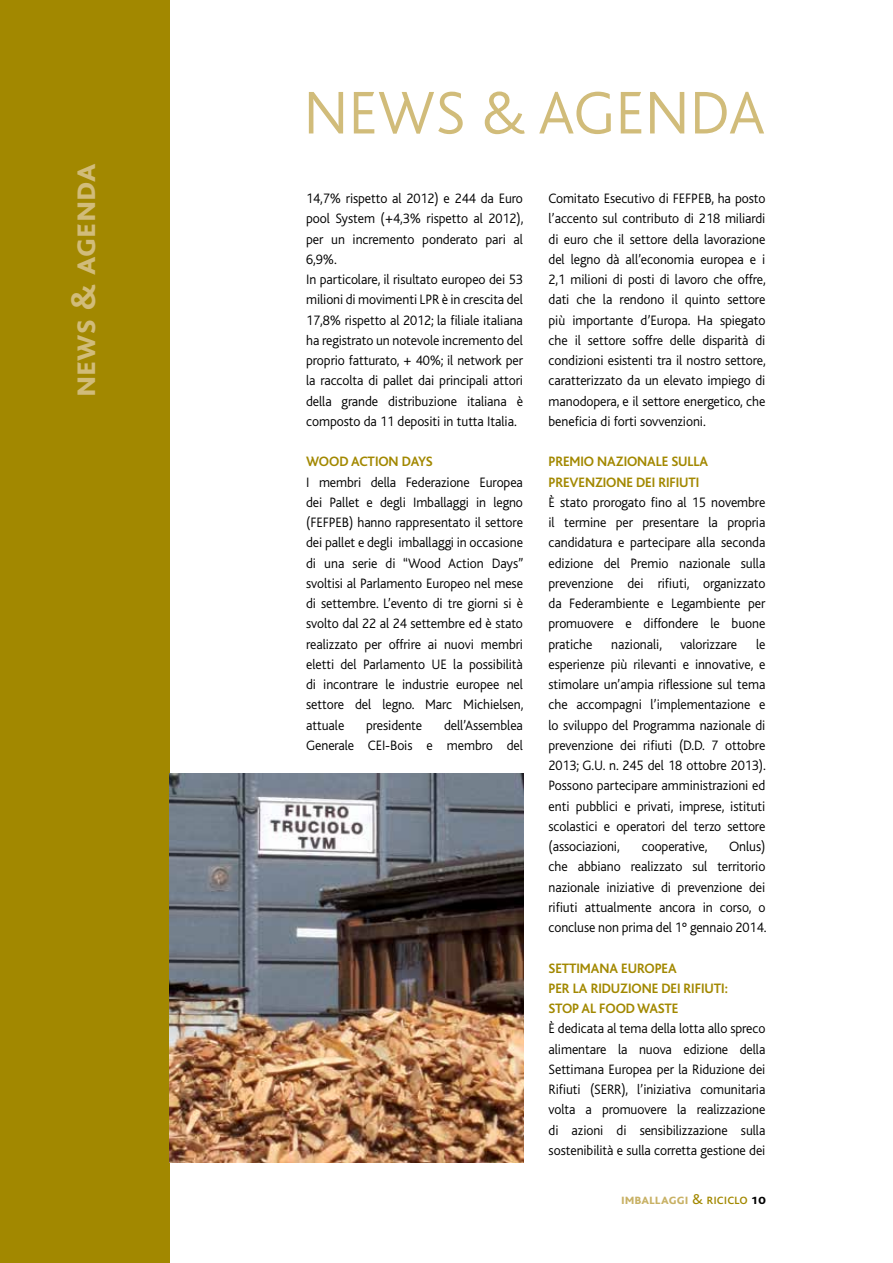
<style>
.page{position:relative;width:893px;height:1263px;background:#fff}
.page>*{position:absolute;margin:0;border:0;box-sizing:border-box;transform-origin:0 0}
.t1{font:300 63px "Bliss Caps";color:#d1bc7a}
.t2{font:700 36px "Bliss Caps";color:#d1bc7a}
.t3{font:700 15px "Bliss Caps";color:#c8b165}
.t4{font:300 14.25px/20.2px "Bliss";letter-spacing:-.005em;color:#000;text-align:justify}
.t5{font:700 14.25px/20.2px "Bliss";letter-spacing:-.005em;color:#a28800}
.s1{font-weight:400;color:#a28800}
.s2{color:#000}
</style>
<div class="page">
<div style="left:0;top:0;width:170px;height:1263px;background:#a28800"></div>
<img style="left:170px;top:773px;width:353px;height:389px">
<h2 class="t2" style="left:65px;top:397px;width:235px;rotate:-90deg">news &amp; agenda</h2>
<h1 class="t1" style="left:303px;top:80px;width:463px">NEWS &amp; AGENDA</h1>
<p class="t4" style="left:306px;top:188px;width:219px;text-align:left">14,7% rispetto al 2012) e 244 da Euro pool System (+4,3% rispetto al 2012), per un incremento ponderato pari al 6,9%.<br>In particolare, il risultato europeo dei 53 milioni di movimenti LPR è in crescita del 17,8% rispetto al 2012; la filiale italiana ha registrato un notevole incremento del proprio fatturato, + 40%; il network per la raccolta di pallet dai principali attori della grande distribuzione italiana è composto da 11 depositi in tutta Italia.</p>
<p class="t5" style="left:306px;top:452px;width:128px">WOOD ACTION DAYS</p>
<p class="t4" style="left:306px;top:472px;width:219px">I membri della Federazione Europea dei Pallet e degli Imballaggi in legno (FEFPEB) hanno rappresentato il settore dei pallet e degli imballaggi in occasione di una serie di “Wood Action Days” svoltisi al Parlamento Europeo nel mese di settembre. L’evento di tre giorni si è svolto dal 22 al 24 settembre ed è stato realizzato per offrire ai nuovi membri eletti del Parlamento UE la possibilità di incontrare le industrie europee nel settore del legno. Marc Michielsen, attuale</p>
<p class="t4" style="left:306px;top:715px;width:218px;text-align:right">dell’Assemblea<br>Generale CEI-Bois e membro del</p>
<p class="t4" style="left:366px;top:715px;width:58px">presidente</p>
<p class="t4" style="left:549px;top:188px;width:219px">Comitato Esecutivo di FEFPEB, ha posto l’accento sul contributo di 218 miliardi di euro che il settore della lavorazione del legno dà all’economia europea e i 2,1 milioni di posti di lavoro che offre, dati che la rendono il quinto settore più importante d’Europa. Ha spiegato che il settore soffre delle disparità di condizioni esistenti tra il nostro settore, caratterizzato da un elevato impiego di manodopera, e il settore energetico, che beneficia di forti sovvenzioni.</p>
<p class="t5" style="left:549px;top:452px;width:161px">PREMIO NAZIONALE SULLA<br>PREVENZION E DEI RIFIUTI</p>
<p class="t4" style="left:549px;top:492px;width:218px">è stato prorogato fino al 15 novembre il termine per presentare la propria candidatura e partecipare alla seconda edizione del Premio nazionale sulla prevenzione dei rifiuti, organizzato da Federambiente e Legambiente per promuovere e diffondere le buone pratiche</p>
<p class="t4" style="left:549px;top:634px;width:219px;text-indent:207px">le esperienze più rilevanti e innovative, e stimolare un’ampia riflessione sul tema che accompagni l’implementazione e lo sviluppo del Programma nazionale di prevenzione dei rifiuti (D.D. 7 ottobre 2013; G.U. n. 245 del 18 ottobre 2013).<br>Possono partecipare amministrazioni ed enti pubblici e privati, imprese, istituti scolastici e operatori del terzo settore (associazioni,</p>
<p class="t4" style="left:611px;top:634px;width:52px">nazionali,</p>
<p class="t4" style="left:680px;top:634px;width:58px">valorizzare</p>
<p class="t4" style="left:549px;top:836px;width:219px;text-indent:181px">Onlus) che abbiano realizzato sul territorio nazionale iniziative di prevenzione dei rifiuti attualmente ancora in corso, o concluse non prima del 1° gennaio 2014.</p>
<p class="t5" style="left:549px;top:958px;width:181px">SETTIMANA EUROPEA<br>PER LA RIDUZION E DEI RIFIUTI:<br>STOP AL FOOD WASTE</p>
<p class="t4" style="left:549px;top:1019px;width:218px">è dedicata al tema della lotta allo spreco alimentare la nuova edizione della Settimana Europea per la Riduzione dei Rifiuti (SERR), l’iniziativa comunitaria volta a promuovere la realizzazione di azioni di sensibilizzazione sulla sostenibilità e sulla corretta gestione dei</p>
<p class="t4" style="left:642px;top:836px;width:67px">cooperative,</p>
<p class="t3" style="left:621px;top:1191px;width:146px">imballaggi <span class="s1">&amp; riciclo</span> <span class="s2">10</span></p>
</div>
